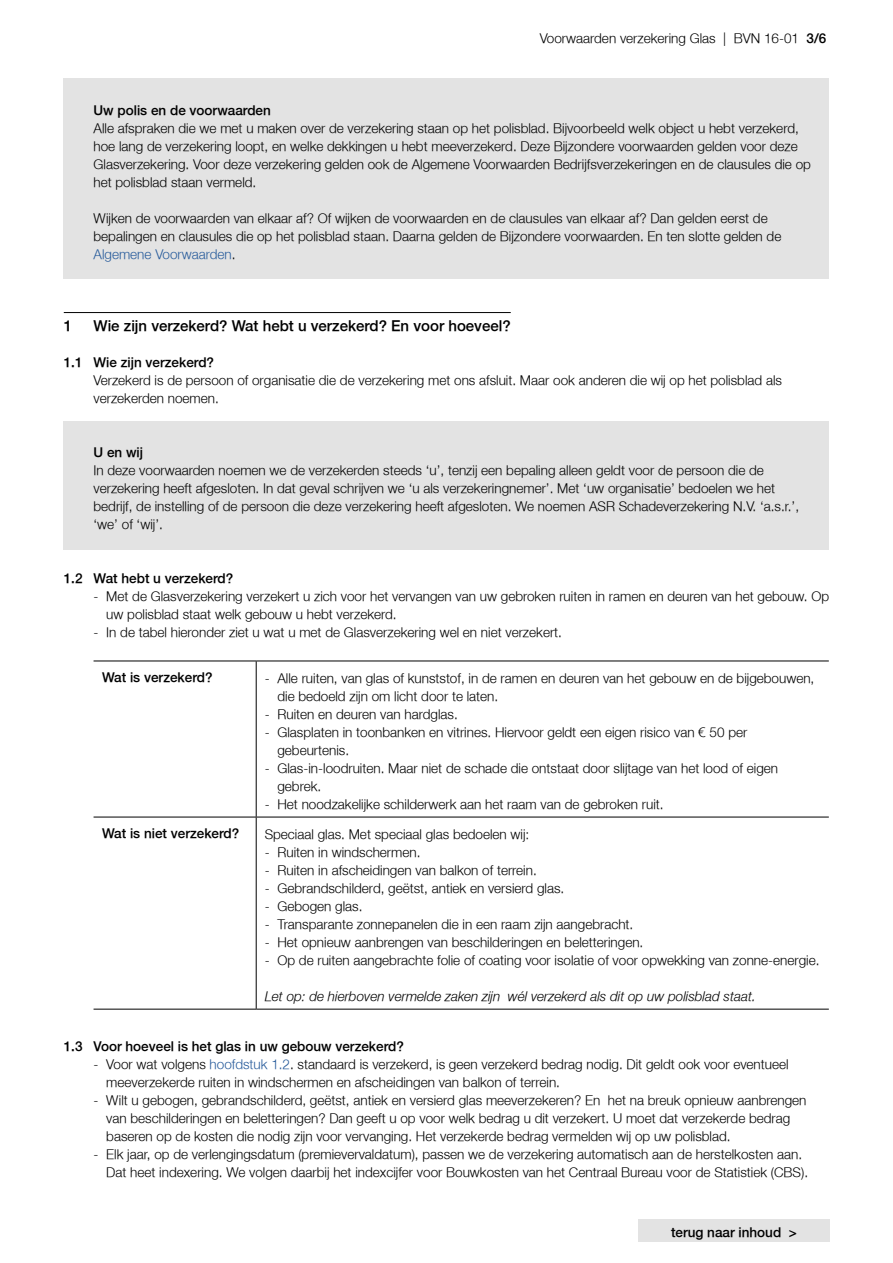
<style>
.page{position:relative;width:893px;height:1263px;background:#fff}
.page>*{position:absolute;margin:0;border:0;box-sizing:border-box;transform-origin:0 0}
.t1{font:300 15px "Fortis Helvetica";color:#000}
.t2{font:300 13.5px/18px "Fortis Helvetica";color:#000}
.t3{font:300 13.5px "Fortis Helvetica";color:#000}
.t4{font:italic 300 13.5px "Fortis Helvetica";color:#000}
.s1{font-style:inherit}
.s2{color:#275b9b}
</style>
<div class="page">
<div style="left:638px;top:1219px;width:192px;height:23px;background:#e3e3e3"></div>
<div style="left:64px;top:79px;width:765px;height:20px;background:#e3e3e3"></div>
<div style="left:64px;top:97px;width:765px;height:21px;background:#e3e3e3"></div>
<div style="left:64px;top:115px;width:765px;height:74px;background:#e3e3e3"></div>
<div style="left:64px;top:187px;width:765px;height:20px;background:#e3e3e3"></div>
<div style="left:64px;top:205px;width:765px;height:56px;background:#e3e3e3"></div>
<div style="left:64px;top:259px;width:765px;height:20px;background:#e3e3e3"></div>
<hr style="left:64px;top:312px;width:447px;height:1px;background:#000">
<div style="left:64px;top:421px;width:765px;height:20px;background:#e3e3e3"></div>
<div style="left:64px;top:439px;width:765px;height:21px;background:#e3e3e3"></div>
<div style="left:64px;top:457px;width:765px;height:74px;background:#e3e3e3"></div>
<div style="left:64px;top:529px;width:765px;height:20px;background:#e3e3e3"></div>
<hr style="left:94px;top:661px;width:162px;height:1px;background:#000">
<hr style="left:256px;top:661px;width:1px;height:156px;background:#000">
<hr style="left:256px;top:817px;width:1px;height:192px;background:#000">
<hr style="left:256px;top:661px;width:573px;height:1px;background:#000">
<hr style="left:94px;top:817px;width:162px;height:1px;background:#000">
<hr style="left:94px;top:1009px;width:162px;height:1px;background:#000">
<hr style="left:256px;top:817px;width:573px;height:1px;background:#000">
<hr style="left:256px;top:1009px;width:573px;height:1px;background:#000">
<p class="t2" style="left:540px;top:29px;width:288px">Voorwaarden verzekering Glas | BVN 16-01 <span class="s1">3/6</span></p>
<p class="t3" style="left:94px;top:102px;width:179px">Uw polis en de voorwaarden</p>
<p class="t2" style="left:94px;top:119px;width:719px">Alle afspraken die we met u maken over de verzekering staan op het polisblad. Bijvoorbeeld welk object u hebt verzekerd, hoe lang de verzekering loopt, en welke dekkingen u hebt meeverzekerd. Deze Bijzondere voorwaarden gelden voor deze Glasverzekering. Voor deze verzekering gelden ook de Algemene Voorwaarden Bedrijfsverzekeringen en de clausules die op het polisblad staan vermeld.</p>
<p class="t2" style="left:94px;top:209px;width:689px">Wijken de voorwaarden van elkaar af? Of wijken de voorwaarden en de clausules van elkaar af? Dan gelden eerst de bepalingen en clausules die op het polisblad staan. Daarna gelden de Bijzondere voorwaarden. En ten slotte gelden de<br><span class="s2">Algemene Voorwaarden</span>.</p>
<p class="t1" style="left:64px;top:316px;width:10px">1</p>
<p class="t1" style="left:94px;top:316px;width:419px">Wie zijn verzekerd? Wat hebt u verzekerd? En voor hoeveel?</p>
<p class="t3" style="left:64px;top:354px;width:152px">1.1 Wie zijn verzekerd?</p>
<p class="t2" style="left:94px;top:371px;width:690px">Verzekerd is de persoon of organisatie die de verzekering met ons afsluit. Maar ook anderen die wij op het polisblad als verzekerden noemen.</p>
<p class="t3" style="left:94px;top:444px;width:51px">U en wij</p>
<p class="t2" style="left:94px;top:461px;width:707px">In deze voorwaarden noemen we de verzekerden steeds ‘u’, tenzij een bepaling alleen geldt voor de persoon die de verzekering heeft afgesloten. In dat geval schrijven we ‘u als verzekeringnemer’. Met ‘uw organisatie’ bedoelen we het bedrijf, de instelling of de persoon die deze verzekering heeft afgesloten. We noemen ASR Schadeverzekering N.V. ‘a.s.r.’, ‘we’ of ‘wij’.</p>
<p class="t3" style="left:64px;top:570px;width:171px">1.2 Wat hebt u verzekerd?</p>
<p class="t2" style="left:106px;top:587px;width:724px;text-indent:-13px">- Met de Glasverzekering verzekert u zich voor het vervangen van uw gebroken ruiten in ramen en deuren van het gebouw. Op uw polisblad staat welk gebouw u hebt verzekerd.</p>
<p class="t2" style="left:94px;top:623px;width:470px">- In de tabel hieronder ziet u wat u met de Glasverzekering wel en niet verzekert.</p>
<p class="t3" style="left:102px;top:669px;width:112px">Wat is verzekerd?</p>
<p class="t2" style="left:277px;top:669px;width:538px;text-indent:-13px">- Alle ruiten, van glas of kunststof, in de ramen en deuren van het gebouw en de bijgebouwen, die bedoeld zijn om licht door te laten.</p>
<p class="t2" style="left:265px;top:705px;width:195px">- Ruiten en deuren van hardglas.</p>
<p class="t2" style="left:277px;top:723px;width:471px;text-indent:-13px">- Glasplaten in toonbanken en vitrines. Hiervoor geldt een eigen risico van € 50 per gebeurtenis.</p>
<p class="t2" style="left:277px;top:759px;width:502px;text-indent:-13px">- Glas-in-loodruiten. Maar niet de schade die ontstaat door slijtage van het lood of eigen gebrek.</p>
<p class="t2" style="left:265px;top:795px;width:400px">- Het noodzakelijke schilderwerk aan het raam van de gebroken ruit.</p>
<p class="t3" style="left:102px;top:825px;width:139px">Wat is niet verzekerd?</p>
<p class="t2" style="left:265px;top:825px;width:266px">Speciaal glas. Met speciaal glas bedoelen wij:</p>
<p class="t2" style="left:265px;top:843px;width:157px">- Ruiten in windschermen.</p>
<p class="t2" style="left:265px;top:861px;width:274px">- Ruiten in afscheidingen van balkon of terrein.</p>
<p class="t2" style="left:265px;top:879px;width:301px">- Gebrandschilderd, geëtst, antiek en versierd glas.</p>
<p class="t2" style="left:265px;top:897px;width:99px">- Gebogen glas.</p>
<p class="t2" style="left:265px;top:915px;width:370px">- Transparante zonnepanelen die in een raam zijn aangebracht.</p>
<p class="t2" style="left:265px;top:933px;width:380px">- Het opnieuw aanbrengen van beschilderingen en beletteringen.</p>
<p class="t2" style="left:265px;top:951px;width:556px">- Op de ruiten aangebrachte folie of coating voor isolatie of voor opwekking van zonne-energie.</p>
<p class="t4" style="left:265px;top:988px;width:493px">Let op: de hierboven vermelde zaken zijn wél verzekerd als dit op uw polisblad staat.</p>
<p class="t3" style="left:64px;top:1038px;width:342px">1.3 Voor hoeveel is het glas in uw gebouw verzekerd?</p>
<p class="t2" style="left:106px;top:1055px;width:684px;text-indent:-13px">- Voor wat volgens <span class="s2">hoofdstuk 1.2</span>. standaard is verzekerd, is geen verzekerd bedrag nodig. Dit geldt ook voor eventueel meeverzekerde ruiten in windschermen en afscheidingen van balkon of terrein.</p>
<p class="t2" style="left:106px;top:1091px;width:702px;text-indent:-13px">- Wilt u gebogen, gebrandschilderd, geëtst, antiek en versierd glas meeverzekeren? En het na breuk opnieuw aanbrengen van beschilderingen en beletteringen? Dan geeft u op voor welk bedrag u dit verzekert. U moet dat verzekerde bedrag baseren op de kosten die nodig zijn voor vervanging. Het verzekerde bedrag vermelden wij op uw polisblad.</p>
<p class="t2" style="left:106px;top:1145px;width:703px;text-indent:-13px">- Elk jaar, op de verlengingsdatum (premievervaldatum), passen we de verzekering automatisch aan de herstelkosten aan.<br>Dat heet indexering. We volgen daarbij het indexcijfer voor Bouwkosten van het Centraal Bureau voor de Statistiek (CBS).</p>
<p class="t3" style="left:671px;top:1224px;width:127px">terug naar inhoud &gt;</p>
</div>
